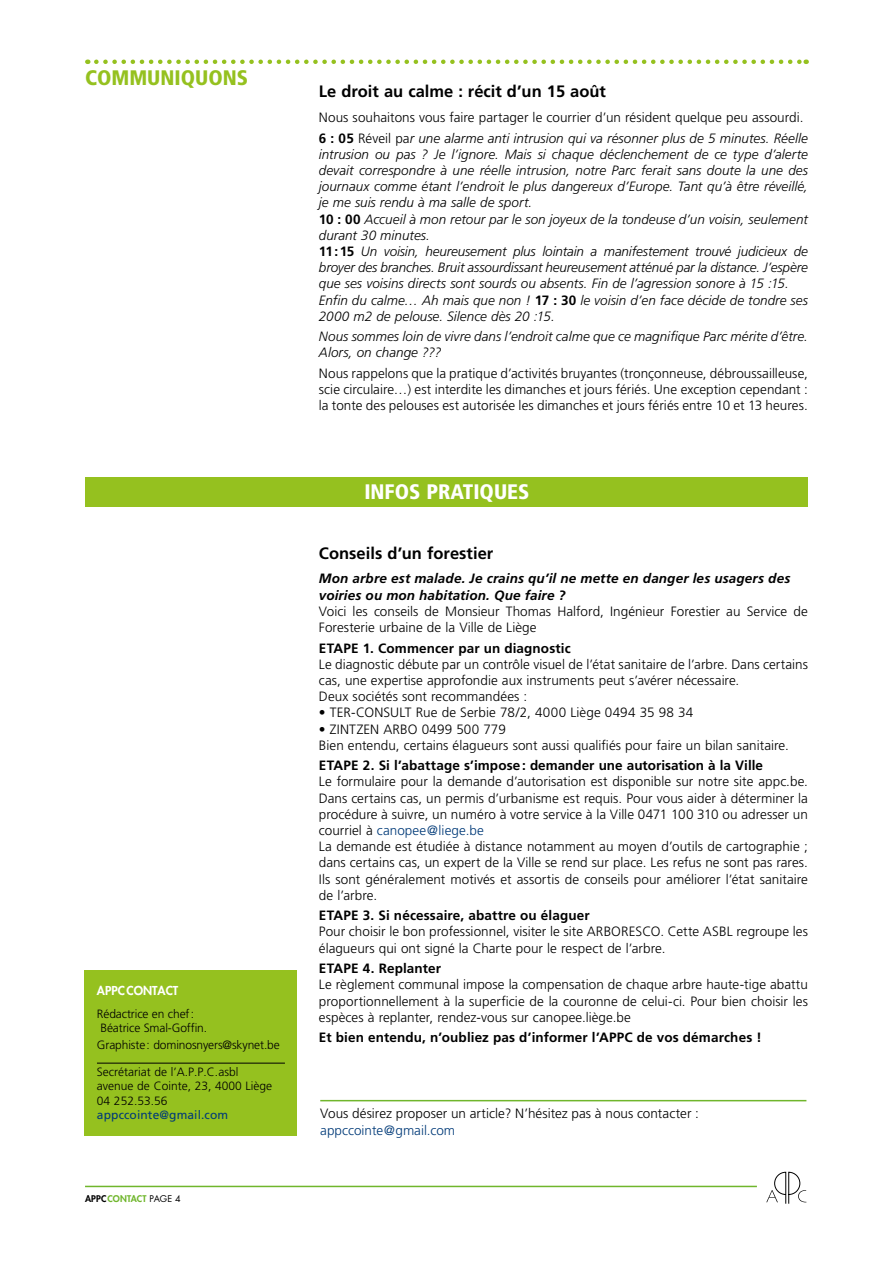
<style>
.page{position:relative;width:893px;height:1263px;background:#fff}
.page>*{position:absolute;margin:0;border:0;box-sizing:border-box;transform-origin:0 0}
.t1{font:900 condensed 21px "Frutiger";color:#fff}
.t2{font:900 condensed 21px "Frutiger";color:#95c11f}
.t3{font:700 16.5px "Frutiger";color:#000}
.t4{font:300 13.5px/16.2px "Frutiger";letter-spacing:.005em;color:#000}
.t5{font:italic 300 13.5px/16.2px "Frutiger";color:#000}
.t6{font:700 13.5px "Frutiger";letter-spacing:.01em;color:#000}
.t7{font:italic 700 13.5px/16.2px "Frutiger";letter-spacing:.01em;color:#000}
.t8{font:300 13.5px "Frutiger";color:#003a78}
.t9{font:300 12px/14.4px "Frutiger";letter-spacing:-.01em;color:#000}
.t10{font:12px "Frutiger";letter-spacing:.01em;color:#003a78}
.t11{font:800 12px "Futura";color:#fff}
.t12{font:800 9px "Futura";letter-spacing:.015em;color:#70b62c}
.s1{color:#000}
.s2{font-weight:400;color:#000}
.s3{font-weight:700}
.s4{font-style:italic}
.s5{font-weight:700;font-style:normal}
.s6{color:#003a78}
</style>
<div class="page">
<hr style="left:85px;top:1186px;width:672px;height:1px;background:#70b62c">
<svg style="left:766px;top:1172px;width:40px;height:32px"></svg>
<div style="left:85px;top:969px;width:212px;height:166px;background:#95c11f"></div>
<hr style="left:97px;top:1063px;width:188px;height:1px;background:#000">
<svg style="left:96px;top:60px;width:711px;height:4px"></svg>
<hr style="left:320px;top:1100px;width:486px;height:1px;background:#70b62c">
<div style="left:85px;top:477px;width:723px;height:30px;background:#95c11f"></div>
<h1 class="t2" style="left:85px;top:65px;width:164px">COMMUNIQUONS</h1>
<p class="t11" style="left:97px;top:983px;width:83px">APPCCONTACT</p>
<p class="t9" style="left:97px;top:1007px;width:112px">Rédactrice en chef:<br>Béatrice Smal-Goffin.</p>
<p class="t9" style="left:97px;top:1038px;width:184px">Graphiste: dominosnyers@skynet.be</p>
<p class="t9" style="left:97px;top:1065px;width:177px">Secrétariat de l’A.P.P.C.asbl avenue de Cointe, 23, 4000 Liège<br>04 252.53.56</p>
<p class="t10" style="left:97px;top:1108px;width:133px">appccointe@gmail.com</p>
<p class="t12" style="left:85px;top:1193px;width:97px"><span class="s1">APPC</span>CONTACT <span class="s2">PAGE 4</span></p>
<p class="t3" style="left:319px;top:82px;width:289px">Le droit au calme : récit d’un 15 août</p>
<p class="t4" style="left:319px;top:107px;width:490px;line-height:20.4px">Nous souhaitons vous faire partager le courrier d’un résident quelque peu assourdi.<br><span class="s3">6 : 05</span> Réveil pa<span class="s4">r une alarme anti intrusion qui va résonner plus de 5 minutes. Réelle</span></p>
<p class="t5" style="left:319px;top:146px;width:491px">intrusion ou pas ? Je l’ignore. Mais si chaque déclenchement de ce type d’alerte devait correspondre à une réelle intrusion, notre Parc ferait sans doute la une des journaux comme étant l’endroit le plus dangereux d’Europe. Tant qu’à être réveillé, je me suis rendu à ma salle de sport.<br><span class="s5">10 : 00</span> Accueil à mon retour par le son joyeux de la tondeuse d’un voisin, seulement durant 30 minutes.<br><span class="s5">11:15</span> Un voisin, heureusement plus lointain a manifestement trouvé judicieux de broyer des branches. Bruit assourdissant heureusement atténué par la distance. J’espère que ses voisins directs sont sourds ou absents. Fin de l’agression sonore à 15 :15.<br>Enfin du calme… Ah mais que non ! <span class="s5">17 : 30</span> le voisin d’en face décide de tondre ses 2000 m2 de pelouse. Silence dès 20 :15.</p>
<p class="t5" style="left:319px;top:329px;width:490px">Nous sommes loin de vivre dans l’endroit calme que ce magnifique Parc mérite d’être.<br>Alors, on change ???</p>
<p class="t4" style="left:319px;top:365px;width:490px;text-align:justify">Nous rappelons que la pratique d’activités bruyantes (tronçonneuse, débroussailleuse, scie circulaire…) est interdite les dimanches et jours fériés. Une exception cependant : la tonte des pelouses est autorisée les dimanches et jours fériés entre 10 et 13 heures.</p>
<h1 class="t1" style="left:364px;top:479px;width:167px">INFOS PRATIQUES</h1>
<p class="t3" style="left:319px;top:543px;width:176px">Conseils d’un forestier</p>
<p class="t7" style="left:319px;top:571px;width:473px">Mon arbre est malade. Je crains qu’il ne mette en danger les usagers des voiries ou mon habitation. Que faire ?</p>
<p class="t4" style="left:319px;top:603px;width:490px">Voici les conseils de Monsieur Thomas Halford, Ingénieur Forestier au Service de<br>Foresterie urbaine de la Ville de Liège</p>
<p class="t6" style="left:319px;top:640px;width:253px">ETAPE 1. Commencer par un diagnostic</p>
<p class="t4" style="left:319px;top:656px;width:490px">Le diagnostic débute par un contrôle visuel de l’état sanitaire de l’arbre. Dans certains cas, une expertise approfondie aux instruments peut s’avérer nécessaire.<br>Deux sociétés sont recommandées :</p>
<p class="t4" style="left:319px;top:705px;width:376px">• TER-CONSULT Rue de Serbie 78/2, 4000 Liège 0494 35 98 34</p>
<p class="t4" style="left:319px;top:721px;width:471px">• ZINTZEN ARBO 0499 500 779<br>Bien entendu, certains élagueurs sont aussi qualifiés pour faire un bilan sanitaire.</p>
<p class="t6" style="left:319px;top:757px;width:446px">ETAPE 2. Si l’abattage s’impose: demander une autorisation à la Ville</p>
<p class="t4" style="left:319px;top:774px;width:491px">Le formulaire pour la demande d’autorisation est disponible sur notre site appc.be.<br>Dans certains cas, un permis d’urbanisme est requis. Pour vous aider à déterminer la procédure à suivre, un numéro à votre service à la Ville 0471 100 310 ou adresser un courriel à <span class="s6">canopee@liege.be<br></span>La demande est étudiée à distance notamment au moyen d’outils de cartographie ; dans certains cas, un expert de la Ville se rend sur place. Les refus ne sont pas rares.<br>Ils sont généralement motivés et assortis de conseils pour améliorer l’état sanitaire de l’arbre.</p>
<p class="t6" style="left:319px;top:908px;width:272px">ETAPE 3. Si nécessaire, abattre ou élaguer</p>
<p class="t4" style="left:319px;top:924px;width:491px">Pour choisir le bon professionnel, visiter le site ARBORESCO. Cette ASBL regroupe les élagueurs qui ont signé la Charte pour le respect de l’arbre.</p>
<p class="t6" style="left:319px;top:960px;width:124px">ETAPE 4. Replanter</p>
<p class="t4" style="left:319px;top:977px;width:491px;text-align:justify">Le règlement communal impose la compensation de chaque arbre haute-tige abattu proportionnellement à la superficie de la couronne de celui-ci. Pour bien choisir les espèces à replanter, rendez-vous sur canopee.liège.be</p>
<p class="t6" style="left:319px;top:1029px;width:444px">Et bien entendu, n’oubliez pas d’informer l’APPC de vos démarches !</p>
<p class="t4" style="left:320px;top:1106px;width:380px">Vous désirez proposer un article? N’hésitez pas à nous contacter :</p>
<p class="t8" style="left:320px;top:1122px;width:136px">appccointe@gmail.com</p>
</div>
